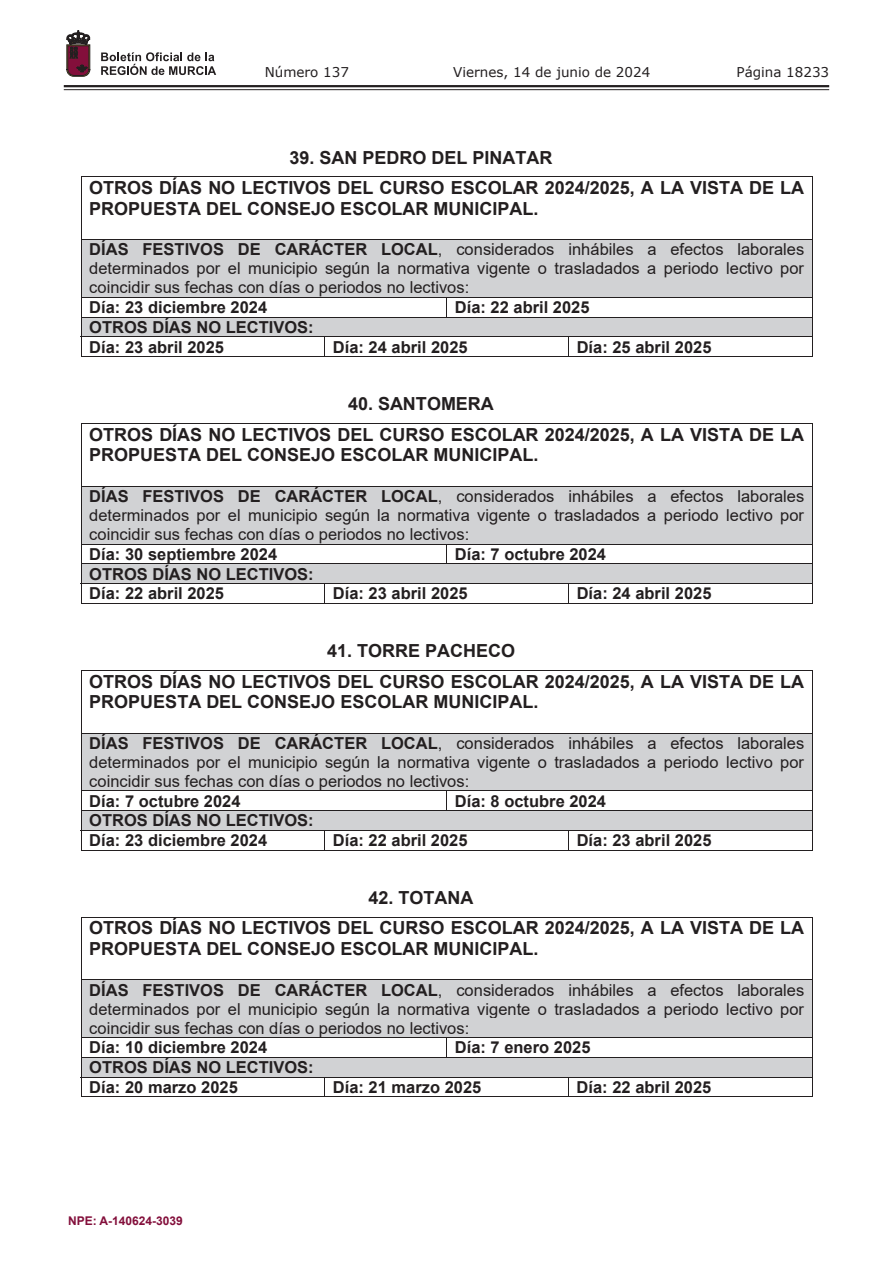
<style>
.page{position:relative;width:893px;height:1263px;background:#fff}
.page>*{position:absolute;margin:0;border:0;box-sizing:border-box;transform-origin:0 0}
.t1{font:700 18px/30.5px "Arial";color:#231f20}
.t2{font:16.5px/19px "Arial";color:#231f20;text-align:justify}
.t3{font:700 16.5px/19.6px "Arial";color:#231f20}
.t4{font:13.5px "Verdana";color:#231f20}
.t5{font:700 12px "Arial";color:#830f3b}
.s1{font-weight:700}
</style>
<div class="page">
<hr style="left:64px;top:85px;width:765px;height:2px;background:#231f20">
<hr style="left:64px;top:89px;width:765px;height:1px;background:#231f20">
<svg style="left:101px;top:52px;width:115px;height:23px"></svg>
<svg style="left:67px;top:31px;width:23px;height:45px"></svg>
<hr style="left:81px;top:176px;width:732px;height:1px;background:#231f20">
<hr style="left:81px;top:177px;width:1px;height:62px;background:#231f20">
<hr style="left:812px;top:177px;width:1px;height:62px;background:#231f20">
<div style="left:82px;top:240px;width:730px;height:57px;background:#d1d2d4"></div>
<hr style="left:81px;top:239px;width:732px;height:1px;background:#231f20">
<hr style="left:81px;top:240px;width:1px;height:57px;background:#231f20">
<hr style="left:812px;top:240px;width:1px;height:57px;background:#231f20">
<hr style="left:81px;top:297px;width:732px;height:1px;background:#231f20">
<svg style="left:446px;top:298px;width:1px;height:19px"></svg>
<div style="left:89px;top:317px;width:715px;height:19px;background:#d1d2d4"></div>
<hr style="left:81px;top:317px;width:732px;height:1px;background:#231f20">
<hr style="left:81px;top:336px;width:488px;height:1px;background:#231f20">
<hr style="left:569px;top:336px;width:243px;height:1px;background:#231f20">
<svg style="left:81px;top:298px;width:1px;height:58px"></svg>
<hr style="left:81px;top:356px;width:243px;height:1px;background:#231f20">
<svg style="left:324px;top:337px;width:1px;height:20px"></svg>
<hr style="left:325px;top:356px;width:243px;height:1px;background:#231f20">
<svg style="left:568px;top:337px;width:1px;height:20px"></svg>
<hr style="left:569px;top:356px;width:243px;height:1px;background:#231f20">
<svg style="left:812px;top:298px;width:1px;height:59px"></svg>
<hr style="left:81px;top:423px;width:732px;height:1px;background:#231f20">
<hr style="left:81px;top:424px;width:1px;height:62px;background:#231f20">
<hr style="left:812px;top:424px;width:1px;height:62px;background:#231f20">
<div style="left:82px;top:487px;width:730px;height:57px;background:#d1d2d4"></div>
<hr style="left:81px;top:486px;width:732px;height:1px;background:#231f20">
<hr style="left:81px;top:487px;width:1px;height:57px;background:#231f20">
<hr style="left:812px;top:487px;width:1px;height:57px;background:#231f20">
<hr style="left:81px;top:544px;width:732px;height:1px;background:#231f20">
<svg style="left:446px;top:545px;width:1px;height:18px"></svg>
<div style="left:82px;top:564px;width:730px;height:19px;background:#d1d2d4"></div>
<hr style="left:81px;top:563px;width:732px;height:1px;background:#231f20">
<hr style="left:81px;top:583px;width:488px;height:1px;background:#231f20">
<hr style="left:569px;top:583px;width:243px;height:1px;background:#231f20">
<svg style="left:81px;top:545px;width:1px;height:58px"></svg>
<hr style="left:81px;top:603px;width:243px;height:1px;background:#231f20">
<svg style="left:324px;top:584px;width:1px;height:20px"></svg>
<hr style="left:325px;top:603px;width:243px;height:1px;background:#231f20">
<svg style="left:568px;top:584px;width:1px;height:20px"></svg>
<hr style="left:569px;top:603px;width:243px;height:1px;background:#231f20">
<svg style="left:812px;top:545px;width:1px;height:59px"></svg>
<hr style="left:81px;top:670px;width:732px;height:1px;background:#231f20">
<hr style="left:81px;top:671px;width:1px;height:62px;background:#231f20">
<hr style="left:812px;top:671px;width:1px;height:62px;background:#231f20">
<div style="left:82px;top:734px;width:730px;height:56px;background:#d1d2d4"></div>
<hr style="left:81px;top:733px;width:732px;height:1px;background:#231f20">
<hr style="left:81px;top:734px;width:1px;height:56px;background:#231f20">
<hr style="left:812px;top:734px;width:1px;height:56px;background:#231f20">
<hr style="left:81px;top:790px;width:732px;height:1px;background:#231f20">
<svg style="left:446px;top:791px;width:1px;height:19px"></svg>
<div style="left:82px;top:811px;width:730px;height:19px;background:#d1d2d4"></div>
<hr style="left:81px;top:810px;width:732px;height:1px;background:#231f20">
<hr style="left:81px;top:830px;width:488px;height:1px;background:#231f20">
<hr style="left:569px;top:830px;width:243px;height:1px;background:#231f20">
<svg style="left:81px;top:791px;width:1px;height:59px"></svg>
<hr style="left:81px;top:850px;width:243px;height:1px;background:#231f20">
<svg style="left:324px;top:831px;width:1px;height:19px"></svg>
<hr style="left:325px;top:850px;width:243px;height:1px;background:#231f20">
<svg style="left:568px;top:831px;width:1px;height:19px"></svg>
<hr style="left:569px;top:850px;width:243px;height:1px;background:#231f20">
<svg style="left:812px;top:791px;width:1px;height:60px"></svg>
<hr style="left:81px;top:917px;width:732px;height:1px;background:#231f20">
<hr style="left:81px;top:917px;width:1px;height:62px;background:#231f20">
<hr style="left:812px;top:917px;width:1px;height:62px;background:#231f20">
<div style="left:82px;top:980px;width:730px;height:57px;background:#d1d2d4"></div>
<hr style="left:81px;top:979px;width:732px;height:1px;background:#231f20">
<hr style="left:81px;top:980px;width:1px;height:57px;background:#231f20">
<hr style="left:812px;top:980px;width:1px;height:57px;background:#231f20">
<hr style="left:81px;top:1037px;width:732px;height:1px;background:#231f20">
<svg style="left:446px;top:1038px;width:1px;height:19px"></svg>
<div style="left:82px;top:1058px;width:730px;height:19px;background:#d1d2d4"></div>
<hr style="left:81px;top:1057px;width:732px;height:1px;background:#231f20">
<hr style="left:81px;top:1077px;width:488px;height:1px;background:#231f20">
<hr style="left:569px;top:1077px;width:243px;height:1px;background:#231f20">
<svg style="left:81px;top:1038px;width:1px;height:58px"></svg>
<hr style="left:81px;top:1096px;width:243px;height:1px;background:#231f20">
<svg style="left:324px;top:1078px;width:1px;height:19px"></svg>
<hr style="left:325px;top:1096px;width:243px;height:1px;background:#231f20">
<svg style="left:568px;top:1078px;width:1px;height:19px"></svg>
<hr style="left:569px;top:1096px;width:243px;height:1px;background:#231f20">
<svg style="left:812px;top:1038px;width:1px;height:59px"></svg>
<p class="t4" style="left:265px;top:62px;width:86px">Número 137</p>
<p class="t4" style="left:453px;top:62px;width:199px">Viernes, 14 de junio de 2024</p>
<p class="t4" style="left:736px;top:62px;width:94px">Página 18233</p>
<p class="t1" style="left:89px;top:142px;width:716px;text-indent:200px">39. SAN PEDRO DEL PINATAR<br>OTROS DÍAS NO LECTIVOS DEL CURSO ESCOLAR 2024/2025, A LA VISTA DE LA</p>
<p class="t1" style="left:89px;top:193px;width:451px">PROPUESTA DEL CONSEJO ESCOLAR MUNICIPAL.</p>
<p class="t2" style="left:89px;top:240px;width:717px"><span class="s1">DÍAS FESTIVOS DE CARÁCTER LOCAL</span>, considerados inhábiles a efectos laborales determinados por el municipio según la normativa vigente o trasladados a periodo lectivo por coincidir sus fechas con días o periodos no lectivos:</p>
<p class="t3" style="left:89px;top:298px;width:179px">Día: 23 diciembre 2024</p>
<p class="t3" style="left:455px;top:298px;width:136px">Día: 22 abril 2025</p>
<p class="t3" style="left:89px;top:317px;width:226px">OTROS DÍAS NO LECTIVOS:<br>Día: 23 abril 2025</p>
<p class="t3" style="left:333px;top:337px;width:136px">Día: 24 abril 2025</p>
<p class="t3" style="left:577px;top:337px;width:136px">Día: 25 abril 2025</p>
<p class="t1" style="left:89px;top:389px;width:716px;text-indent:259px">40. SANTOMERA<br>OTROS DÍAS NO LECTIVOS DEL CURSO ESCOLAR 2024/2025, A LA VISTA DE LA</p>
<p class="t1" style="left:89px;top:440px;width:451px">PROPUESTA DEL CONSEJO ESCOLAR MUNICIPAL.</p>
<p class="t2" style="left:89px;top:487px;width:717px"><span class="s1">DÍAS FESTIVOS DE CARÁCTER LOCAL</span>, considerados inhábiles a efectos laborales determinados por el municipio según la normativa vigente o trasladados a periodo lectivo por coincidir sus fechas con días o periodos no lectivos:</p>
<p class="t3" style="left:89px;top:544px;width:189px">Día: 30 septiembre 2024</p>
<p class="t3" style="left:455px;top:544px;width:153px">Día: 7 octubre 2024</p>
<p class="t3" style="left:89px;top:564px;width:226px">OTROS DÍAS NO LECTIVOS:<br>Día: 22 abril 2025</p>
<p class="t3" style="left:333px;top:584px;width:136px">Día: 23 abril 2025</p>
<p class="t3" style="left:577px;top:584px;width:136px">Día: 24 abril 2025</p>
<p class="t1" style="left:89px;top:636px;width:716px;text-indent:238px">41. TORRE PACHECO<br>OTROS DÍAS NO LECTIVOS DEL CURSO ESCOLAR 2024/2025, A LA VISTA DE LA</p>
<p class="t1" style="left:89px;top:687px;width:451px">PROPUESTA DEL CONSEJO ESCOLAR MUNICIPAL.</p>
<p class="t2" style="left:89px;top:733px;width:717px"><span class="s1">DÍAS FESTIVOS DE CARÁCTER LOCAL</span>, considerados inhábiles a efectos laborales determinados por el municipio según la normativa vigente o trasladados a periodo lectivo por coincidir sus fechas con días o periodos no lectivos:</p>
<p class="t3" style="left:89px;top:791px;width:153px">Día: 7 octubre 2024</p>
<p class="t3" style="left:455px;top:791px;width:153px">Día: 8 octubre 2024</p>
<p class="t3" style="left:89px;top:811px;width:226px">OTROS DÍAS NO LECTIVOS:<br>Día: 23 diciembre 2024</p>
<p class="t3" style="left:333px;top:831px;width:136px">Día: 22 abril 2025</p>
<p class="t3" style="left:577px;top:831px;width:136px">Día: 23 abril 2025</p>
<p class="t1" style="left:89px;top:882px;width:716px;text-indent:279px">42. TOTANA<br>OTROS DÍAS NO LECTIVOS DEL CURSO ESCOLAR 2024/2025, A LA VISTA DE LA</p>
<p class="t1" style="left:89px;top:933px;width:451px">PROPUESTA DEL CONSEJO ESCOLAR MUNICIPAL.</p>
<p class="t2" style="left:89px;top:980px;width:717px"><span class="s1">DÍAS FESTIVOS DE CARÁCTER LOCAL</span>, considerados inhábiles a efectos laborales determinados por el municipio según la normativa vigente o trasladados a periodo lectivo por coincidir sus fechas con días o periodos no lectivos:</p>
<p class="t3" style="left:89px;top:1038px;width:179px">Día: 10 diciembre 2024</p>
<p class="t3" style="left:455px;top:1038px;width:137px">Día: 7 enero 2025</p>
<p class="t3" style="left:89px;top:1057px;width:226px">OTROS DÍAS NO LECTIVOS:<br>Día: 20 marzo 2025</p>
<p class="t3" style="left:333px;top:1077px;width:150px">Día: 21 marzo 2025</p>
<p class="t3" style="left:577px;top:1077px;width:136px">Día: 22 abril 2025</p>
<p class="t5" style="left:68px;top:1212px;width:116px">NPE: A-140624-3039</p>
</div>
